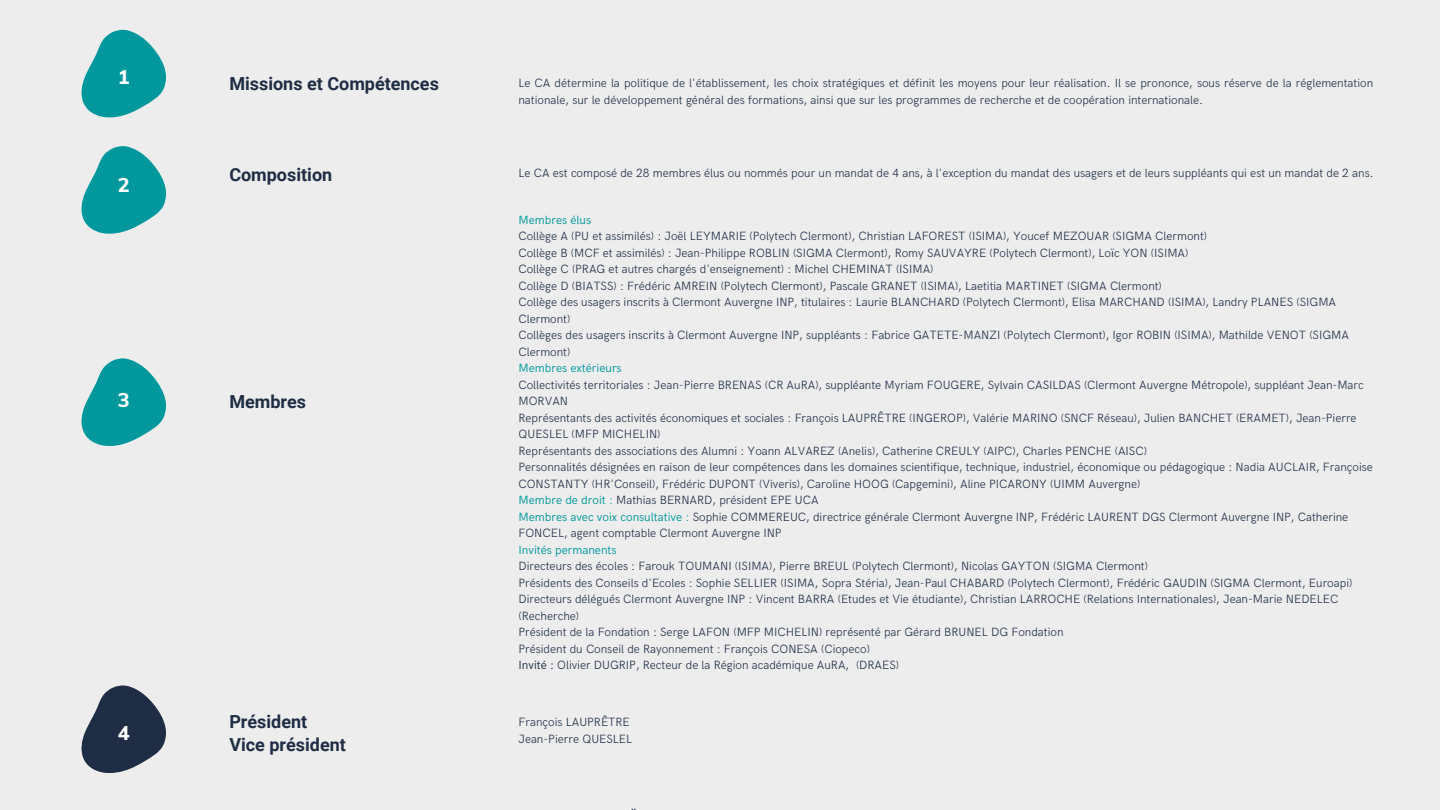
<style>
.page{position:relative;width:1440px;height:810px;background:#ededed}
.page>*{position:absolute;margin:0;border:0;box-sizing:border-box;transform-origin:0 0}
.t1{font:800 19.9px "Muli";color:#fff}
.t2{font:700 18px "Roboto";color:#1f2d44}
.t3{font:300 12px/16.5px "HK Grotesk";color:#1f2d44}
.t4{font:12px "HK Grotesk";color:#00989d}
.s1{font-weight:400;color:#00989d}
.s2{color:#00989d}
.s3{font-weight:400}
</style>
<div class="page">
<svg style="left:81px;top:30px;width:85px;height:88px"></svg>
<svg style="left:81px;top:146px;width:85px;height:88px"></svg>
<svg style="left:81px;top:358px;width:85px;height:88px"></svg>
<svg style="left:81px;top:685px;width:85px;height:88px"></svg>
<p class="t1" style="left:118px;top:64px;width:13px">1</p>
<p class="t1" style="left:118px;top:172px;width:13px">2</p>
<p class="t1" style="left:118px;top:387px;width:13px">3</p>
<p class="t1" style="left:118px;top:720px;width:13px">4</p>
<p class="t2" style="left:229px;top:74px;width:211px">Missions et Compétences</p>
<p class="t3" style="left:519px;top:75px;width:856px">Le CA détermine la politique de l'établissement, les choix stratégiques et définit les moyens pour leur réalisation. Il se prononce, sous réserve de la réglementation nationale, sur le développement général des formations, ainsi que sur les programmes de recherche et de coopération internationale.</p>
<p class="t2" style="left:229px;top:165px;width:104px">Composition</p>
<p class="t2" style="left:229px;top:391px;width:78px">Membres</p>
<p class="t3" style="left:519px;top:166px;width:857px">Le CA est composé de 28 membres élus ou nommés pour un mandat de 4 ans, à l'exception du mandat des usagers et de leurs suppléants qui est un mandat de 2 ans.</p>
<p class="t4" style="left:519px;top:213px;width:74px">Membres élus</p>
<p class="t3" style="left:519px;top:228px;width:690px">Collège A (PU et assimilés) : Joël LEYMARIE (Polytech Clermont), Christian LAFOREST (ISIMA), Youcef MEZOUAR (SIGMA Clermont)</p>
<p class="t3" style="left:519px;top:245px;width:671px">Collège B (MCF et assimilés) : Jean-Philippe ROBLIN (SIGMA Clermont), Romy SAUVAYRE (Polytech Clermont), Loïc YON (ISIMA)</p>
<p class="t3" style="left:519px;top:261px;width:417px">Collège C (PRAG et autres chargés d'enseignement) : Michel CHEMINAT (ISIMA)</p>
<p class="t3" style="left:519px;top:278px;width:645px">Collège D (BIATSS) : Frédéric AMREIN (Polytech Clermont), Pascale GRANET (ISIMA), Laetitia MARTINET (SIGMA Clermont)</p>
<p class="t3" style="left:519px;top:294px;width:819px">Collège des usagers inscrits à Clermont Auvergne INP, titulaires : Laurie BLANCHARD (Polytech Clermont), Elisa MARCHAND (ISIMA), Landry PLANES (SIGMA<br>Clermont)</p>
<p class="t3" style="left:519px;top:327px;width:832px">Collèges des usagers inscrits à Clermont Auvergne INP, suppléants : Fabrice GATETE-MANZI (Polytech Clermont), Igor ROBIN (ISIMA), Mathilde VENOT (SIGMA<br>Clermont)</p>
<p class="t4" style="left:519px;top:361px;width:105px">Membres extérieurs</p>
<p class="t3" style="left:519px;top:377px;width:847px">Collectivités territoriales : Jean-Pierre BRENAS (CR AuRA), suppléante Myriam FOUGERE, Sylvain CASILDAS (Clermont Auvergne Métropole), suppléant Jean-Marc<br>MORVAN</p>
<p class="t3" style="left:519px;top:410px;width:840px">Représentants des activités économiques et sociales : François LAUPRÊTRE (INGEROP), Valérie MARINO (SNCF Réseau), Julien BANCHET (ERAMET), Jean-Pierre<br>QUESLEL (MFP MICHELIN)</p>
<p class="t3" style="left:519px;top:443px;width:630px">Représentants des associations des Alumni : Yoann ALVAREZ (Anelis), Catherine CREULY (AIPC), Charles PENCHE (AISC)</p>
<p class="t3" style="left:519px;top:459px;width:856px">Personnalités désignées en raison de leur compétences dans les domaines scientifique, technique, industriel, économique ou pédagogique : Nadia AUCLAIR, Françoise<br>CONSTANTY (HR'Conseil), Frédéric DUPONT (Viveris), Caroline HOOG (Capgemini), Aline PICARONY (UIMM Auvergne)</p>
<p class="t3" style="left:519px;top:492px;width:302px"><span class="s1">Membre de droit</span> <span class="s2">:</span> Mathias BERNARD, président EPE UCA</p>
<p class="t3" style="left:519px;top:509px;width:831px"><span class="s1">Membres avec voix consultative</span> <span class="s2">:</span> Sophie COMMEREUC, directrice générale Clermont Auvergne INP, Frédéric LAURENT DGS Clermont Auvergne INP, Catherine<br>FONCEL, agent comptable Clermont Auvergne INP</p>
<p class="t4" style="left:519px;top:543px;width:100px">Invités permanents</p>
<p class="t3" style="left:519px;top:558px;width:631px">Directeurs des écoles : Farouk TOUMANI (ISIMA), Pierre BREUL (Polytech Clermont), Nicolas GAYTON (SIGMA Clermont)</p>
<p class="t3" style="left:519px;top:575px;width:835px">Présidents des Conseils d'Ecoles : Sophie SELLIER (ISIMA, Sopra Stéria), Jean-Paul CHABARD (Polytech Clermont), Frédéric GAUDIN (SIGMA Clermont, Euroapi)</p>
<p class="t3" style="left:519px;top:591px;width:821px">Directeurs délégués Clermont Auvergne INP : Vincent BARRA (Etudes et Vie étudiante), Christian LARROCHE (Relations Internationales), Jean-Marie NEDELEC (Recherche)</p>
<p class="t3" style="left:519px;top:624px;width:546px">Président de la Fondation : Serge LAFON (MFP MICHELIN) représenté par Gérard BRUNEL DG Fondation</p>
<p class="t3" style="left:519px;top:641px;width:353px">Président du Conseil de Rayonnement : François CONESA (Ciopeco)</p>
<p class="t3" style="left:519px;top:657px;width:382px"><span class="s3">Invité :</span> Olivier DUGRIP, Recteur de la Région académique AuRA, (DRAES)</p>
<p class="t2" style="left:229px;top:711px;width:79px">Président</p>
<p class="t2" style="left:229px;top:734px;width:118px">Vice président</p>
<p class="t3" style="left:519px;top:715px;width:113px">François LAUPRÊTRE</p>
<p class="t3" style="left:519px;top:731px;width:115px">Jean-Pierre QUESLEL</p>
</div>
